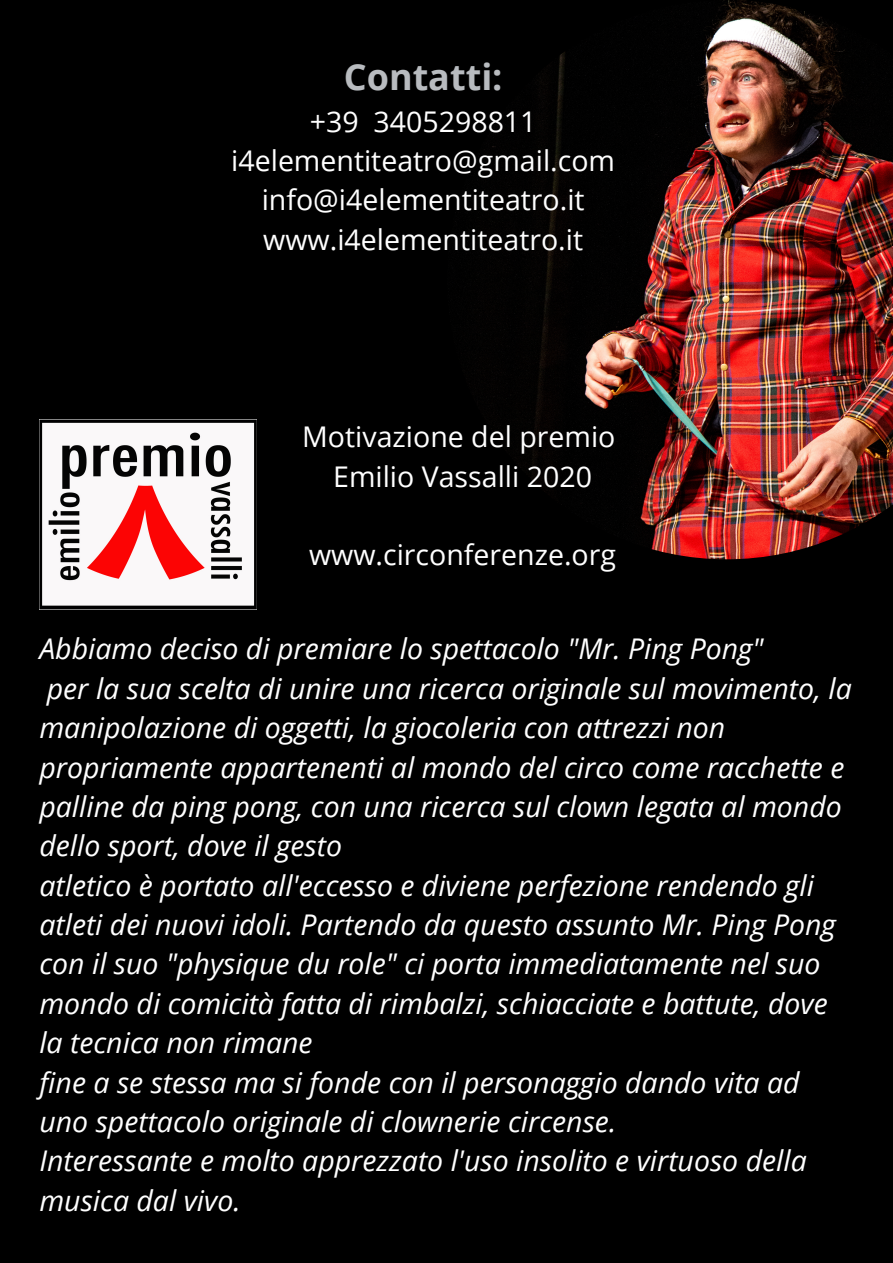
<style>
.page{position:relative;width:893px;height:1263px;background:#000}
.page>*{position:absolute;margin:0;border:0;box-sizing:border-box;transform-origin:0 0}
.t1{font:700 36px "Open Sans";color:#b8bbbf}
.t2{font:italic 28.5px/39.4px "Open Sans";color:#fff}
.t3{font:28.5px "Open Sans";color:#fff}
</style>
<div class="page">
<img style="left:479px;top:0;width:414px;height:559px">
<img style="left:39px;top:420px;width:218px;height:190px">
<p class="t1" style="left:344px;top:52px;width:160px">Contatti:</p>
<p class="t3" style="left:310px;top:101px;width:228px">+39 3405298811</p>
<p class="t3" style="left:231px;top:141px;width:385px">i4elementiteatro@gmail.com</p>
<p class="t3" style="left:262px;top:180px;width:324px">info@i4elementiteatro.it</p>
<p class="t3" style="left:263px;top:219px;width:321px">www.i4elementiteatro.it</p>
<p class="t3" style="left:302px;top:417px;width:315px">Motivazione del premio</p>
<p class="t3" style="left:333px;top:456px;width:260px">Emilio Vassalli 2020</p>
<p class="t3" style="left:309px;top:535px;width:308px">www.circonferenze.org</p>
<p class="t2" style="left:39px;top:628px;width:725px">Abbiamo deciso di premiare lo spettacolo "Mr. Ping Pong"</p>
<p class="t2" style="left:39px;top:668px;width:814px">per la sua scelta di unire una ricerca originale sul movimento, la manipolazione di oggetti, la giocoleria con attrezzi non propriamente appartenenti al mondo del circo come racchette e palline da ping pong, con una ricerca sul clown legata al mondo dello sport, dove il gesto</p>
<p class="t2" style="left:39px;top:865px;width:798px">atletico è portato all'eccesso e diviene perfezione rendendo gli atleti dei nuovi idoli. Partendo da questo assunto Mr. Ping Pong con il suo "physique du role" ci porta immediatamente nel suo mondo di comicità fatta di rimbalzi, schiacciate e battute, dove la tecnica non rimane</p>
<p class="t2" style="left:39px;top:1062px;width:762px">fine a se stessa ma si fonde con il personaggio dando vita ad uno spettacolo originale di clownerie circense.</p>
<p class="t2" style="left:39px;top:1141px;width:769px">Interessante e molto apprezzato l'uso insolito e virtuoso della musica dal vivo.</p>
</div>
